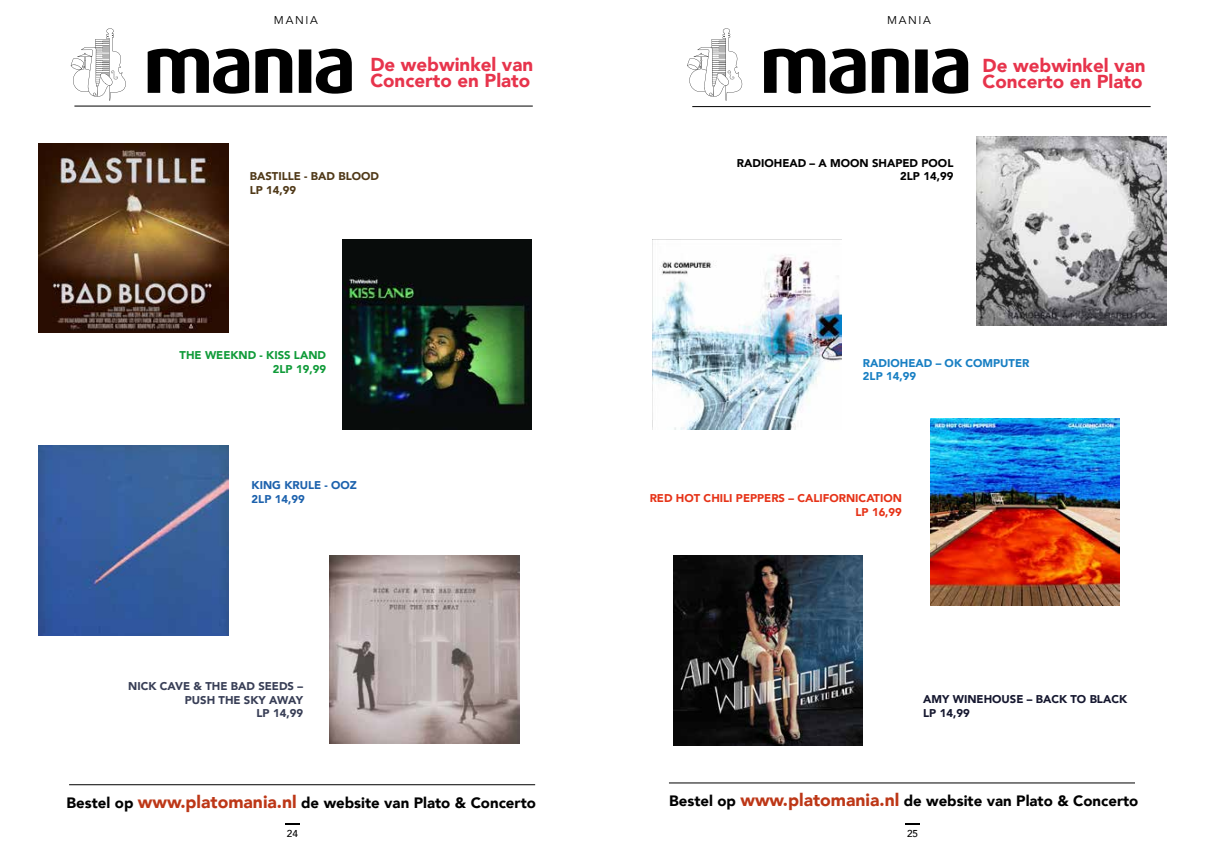
<style>
.page{position:relative;width:1205px;height:851px;background:#fff}
.page>*{position:absolute;margin:0;border:0;box-sizing:border-box;transform-origin:0 0}
.t1{font:900 18.75px/16.2px "Avenir";color:#e7344c}
.t2{font:900 15px "Avenir";color:#000}
.t3{font:900 11.25px/13.8px "Avenir";color:#383e56;text-align:right}
.t4{font:900 11.25px/13.8px "Avenir";color:#e63318;text-align:right}
.t5{font:900 11.25px/13.8px "Avenir";color:#000;text-align:right}
.t6{font:900 11.25px/13.8px "Avenir";color:#15172f}
.t7{font:900 11.25px/13.8px "Avenir";color:#187fc3}
.t8{font:900 11.25px/13.8px "Avenir";color:#109b39;text-align:right}
.t9{font:900 11.25px/13.8px "Avenir";color:#503918}
.t10{font:900 11.25px/13.8px "Avenir";color:#1d62ad}
.t11{font:11.25px "Avenir";letter-spacing:.15em;color:#000}
.t12{font:500 10px "Avenir";color:#000}
.s1{font-size:17.5px;color:#bd3717}
</style>
<div class="page">
<hr style="left:69px;top:784px;width:466px;height:1px;background:#000">
<hr style="left:669px;top:782px;width:466px;height:1px;background:#000">
<svg style="left:148px;top:49px;width:204px;height:45px"></svg>
<svg style="left:764px;top:49px;width:204px;height:45px"></svg>
<svg style="left:71px;top:28px;width:55px;height:73px"></svg>
<svg style="left:687px;top:28px;width:55px;height:73px"></svg>
<hr style="left:74px;top:106px;width:459px;height:1px;background:#000">
<hr style="left:692px;top:106px;width:458px;height:1px;background:#000">
<img style="left:39px;top:143px;width:190px;height:190px">
<img style="left:976px;top:136px;width:190px;height:189px">
<img style="left:652px;top:239px;width:190px;height:190px">
<img style="left:930px;top:418px;width:190px;height:187px">
<img style="left:673px;top:555px;width:190px;height:190px">
<img style="left:342px;top:239px;width:189px;height:190px">
<img style="left:39px;top:445px;width:190px;height:190px">
<img style="left:330px;top:555px;width:189px;height:187px">
<svg style="left:285px;top:823px;width:14px;height:1px"></svg>
<svg style="left:905px;top:823px;width:14px;height:1px"></svg>
<p class="t11" style="left:274px;top:13px;width:45px">MANIA</p>
<p class="t11" style="left:887px;top:13px;width:45px">MANIA</p>
<p class="t1" style="left:370px;top:55px;width:164px">De webwinkel van<br>Concerto en Plato</p>
<p class="t1" style="left:982px;top:57px;width:164px">De webwinkel van<br>Concerto en Plato</p>
<p class="t9" style="left:250px;top:169px;width:131px">BASTILLE - BAD BLOOD<br>LP 14,99</p>
<p class="t8" style="left:180px;top:348px;width:148px">THE WEEKND - KISS LAND<br>2LP 19,99</p>
<p class="t10" style="left:252px;top:478px;width:107px">KING KRULE - OOZ<br>2LP 14,99</p>
<p class="t3" style="left:128px;top:678px;width:176px">NICK CAVE &amp; THE BAD SEEDS –<br>PUSH THE SKY AWAY<br>LP 14,99</p>
<p class="t5" style="left:737px;top:155px;width:218px">RADIOHEAD – A MOON SHAPED POOL<br>2LP 14,99</p>
<p class="t7" style="left:863px;top:355px;width:168px">RADIOHEAD – OK COMPUTER<br>2LP 14,99</p>
<p class="t4" style="left:650px;top:491px;width:254px">RED HOT CHILI PEPPERS – CALIFORNICATION<br>LP 16,99</p>
<p class="t6" style="left:923px;top:692px;width:205px">AMY WINEHOUSE – BACK TO BLACK<br>LP 14,99</p>
<p class="t2" style="left:67px;top:789px;width:471px">Bestel op <span class="s1">www.platomania.nl</span> de website van Plato &amp; Concerto</p>
<p class="t2" style="left:669px;top:788px;width:471px">Bestel op <span class="s1">www.platomania.nl</span> de website van Plato &amp; Concerto</p>
<p class="t12" style="left:287px;top:824px;width:13px">24</p>
<p class="t12" style="left:907px;top:824px;width:13px">25</p>
</div>
